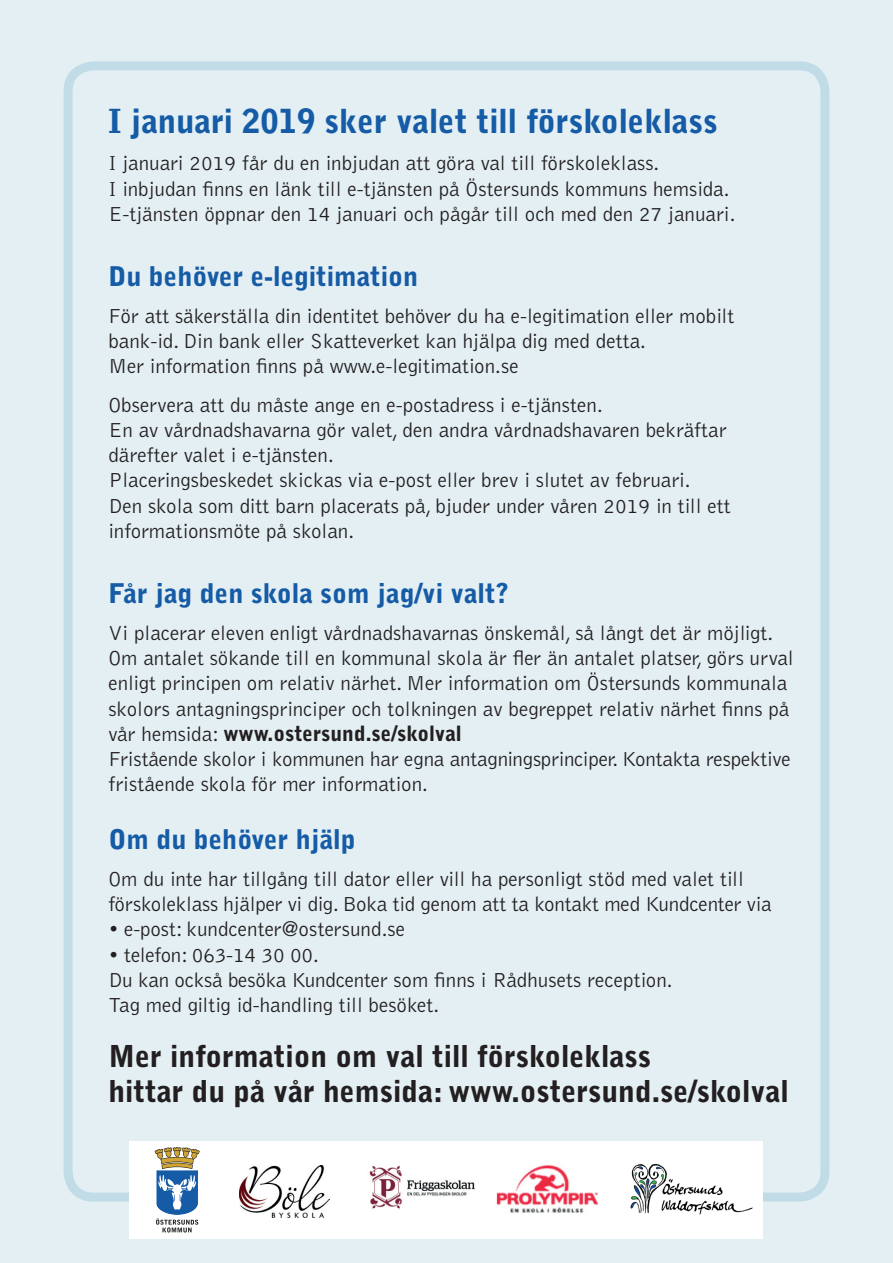
<style>
.page{position:relative;width:893px;height:1263px;background:#e3eff3}
.page>*{position:absolute;margin:0;border:0;box-sizing:border-box;transform-origin:0 0}
.t1{font:900 33px "Bell Gothic Std";color:#155ba6}
.t2{font:900 30px/34.5px "Bell Gothic Std";color:#231f20}
.t3{font:900 27px "Bell Gothic Std";color:#155ba6}
.t4{font:300 21px/25.2px "Bell Gothic Std";color:#231f20}
.s1{font-weight:900}
</style>
<div class="page">
<div style="left:64px;top:61px;width:765px;height:1140px;border:9px solid #c1dce7;border-radius:26px"></div>
<div style="left:130px;top:1141px;width:633px;height:97px;background:#fff"></div>
<img style="left:630px;top:1163px;width:123px;height:52px">
<img style="left:496px;top:1165px;width:102px;height:48px">
<img style="left:369px;top:1166px;width:106px;height:43px">
<img style="left:240px;top:1165px;width:90px;height:52px">
<svg style="left:155px;top:1147px;width:45px;height:85px"></svg>
<h1 class="t1" style="left:108px;top:102px;width:611px">I januari 2019 sker valet till förskoleklass</h1>
<p class="t4" style="left:108px;top:151px;width:629px">I januari 2019 får du en inbjudan att göra val till förskoleklass.<br>I inbjudan finns en länk till e-tjänsten på Östersunds kommuns hemsida.<br>E-tjänsten öppnar den 14 januari och pågår till och med den 27 januari.</p>
<p class="t3" style="left:108px;top:260px;width:311px">Du behöver e-legitimation</p>
<p class="t4" style="left:108px;top:304px;width:627px">För att säkerställa din identitet behöver du ha e-legitimation eller mobilt bank-id. Din bank eller Skatteverket kan hjälpa dig med detta.<br>Mer information finns på www.e-legitimation.se</p>
<p class="t4" style="left:108px;top:393px;width:624px">Observera att du måste ange en e-postadress i e-tjänsten.<br>En av vårdnadshavarna gör valet, den andra vårdnadshavaren bekräftar därefter valet i e-tjänsten.<br>Placeringsbeskedet skickas via e-post eller brev i slutet av februari.<br>Den skola som ditt barn placerats på, bjuder under våren 2019 in till ett informationsmöte på skolan.</p>
<p class="t3" style="left:108px;top:577px;width:402px">Får jag den skola som jag/vi valt?</p>
<p class="t4" style="left:108px;top:621px;width:687px">Vi placerar eleven enligt vårdnadshavarnas önskemål, så långt det är möjligt.<br>Om antalet sökande till en kommunal skola är fler än antalet platser, görs urval enligt principen om relativ närhet. Mer information om Östersunds kommunala skolors antagningsprinciper och tolkningen av begreppet relativ närhet finns på vår hemsida: <span class="s1">www.ostersund.se/skolval<br></span>Fristående skolor i kommunen har egna antagningsprinciper. Kontakta respektive fristående skola för mer information.</p>
<p class="t3" style="left:108px;top:823px;width:249px">Om du behöver hjälp</p>
<p class="t4" style="left:108px;top:867px;width:665px">Om du inte har tillgång till dator eller vill ha personligt stöd med valet till förskoleklass hjälper vi dig. Boka tid genom att ta kontakt med Kundcenter via</p>
<p class="t4" style="left:108px;top:917px;width:298px">• e-post: kundcenter@ostersund.se</p>
<p class="t4" style="left:108px;top:942px;width:566px">• telefon: 063-14 30 00.<br>Du kan också besöka Kundcenter som finns i Rådhusets reception.<br>Tag med giltig id-handling till besöket.</p>
<h2 class="t2" style="left:108px;top:1040px;width:682px">Mer information om val till förskoleklass<br>hittar du på vår hemsida: www.ostersund.se/skolval</h2>
</div>
